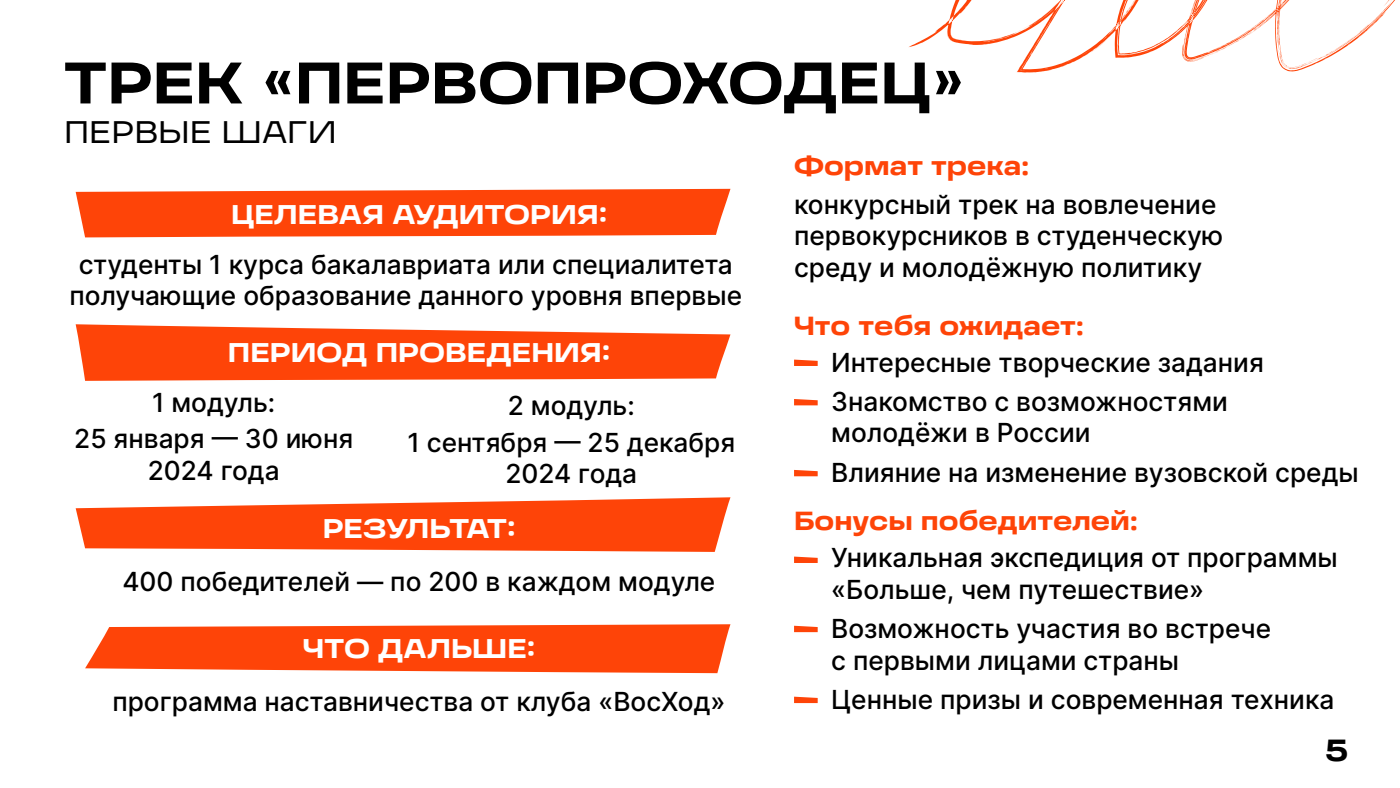
<style>
.page{position:relative;width:1400px;height:788px;background:#fff}
.page>*{position:absolute;margin:0;border:0;box-sizing:border-box;transform-origin:0 0}
.t1{font:700 58.62px "Grandis Extended";color:#000}
.t2{font:31.5px "Grandis Extended";color:#000}
.t3{font:700 30.62px "Grandis Extended";color:#000}
.t4{font:700 27.12px "Grandis Extended";color:#fff}
.t5{font:700 27.12px "Grandis Extended";letter-spacing:-.035em;color:#fff}
.t6{font:26.25px/31.5px "Inter";color:#000}
.t7{font:700 26.25px "Grandis Extended";color:#fe4408}
</style>
<div class="page">
<svg style="left:76px;top:189px;width:654px;height:48px;background:#fe4f17"></svg>
<svg style="left:76px;top:324px;width:654px;height:57px;background:#fe5d29"></svg>
<svg style="left:76px;top:497px;width:654px;height:55px;background:#fe622f"></svg>
<svg style="left:85px;top:624px;width:645px;height:49px;background:#fe5721"></svg>
<svg style="left:794px;top:359px;width:24px;height:7px"></svg>
<svg style="left:794px;top:399px;width:24px;height:6px"></svg>
<svg style="left:794px;top:470px;width:24px;height:6px"></svg>
<svg style="left:794px;top:556px;width:24px;height:7px"></svg>
<svg style="left:794px;top:625px;width:24px;height:7px"></svg>
<svg style="left:794px;top:696px;width:24px;height:7px"></svg>
<svg style="left:909px;top:0;width:486px;height:73px"></svg>
<h1 class="t1" style="left:64px;top:45px;width:902px">ТРЕК «ПЕРВОПРОХОДЕЦ»</h1>
<p class="t2" style="left:64px;top:112px;width:274px">ПЕРВЫЕ ШАГИ</p>
<p class="t4" style="left:231px;top:197px;width:377px">ЦЕЛЕВАЯ АУДИТОРИЯ:</p>
<p class="t6" style="left:69px;top:248px;width:674px;text-align:center">студенты 1 курса бакалавриата или специалитета получающие образование данного уровня впервые</p>
<p class="t4" style="left:228px;top:335px;width:383px">ПЕРИОД ПРОВЕДЕНИЯ:</p>
<p class="t6" style="left:74px;top:383px;width:280px;line-height:36.8px;text-align:center">1 модуль:<br>25 января — 30 июня</p>
<p class="t6" style="left:148px;top:454px;width:133px">2024 года</p>
<p class="t6" style="left:407px;top:386px;width:329px;line-height:36.8px;text-align:center">2 модуль:<br>1 сентября — 25 декабря</p>
<p class="t6" style="left:505px;top:457px;width:133px">2024 года</p>
<p class="t5" style="left:323px;top:510px;width:194px">РЕЗУЛЬТАТ:</p>
<p class="t6" style="left:122px;top:564px;width:594px">400 победителей — по 200 в каждом модуле</p>
<p class="t4" style="left:303px;top:630px;width:234px">ЧТО ДАЛЬШЕ:</p>
<p class="t6" style="left:112px;top:684px;width:615px">программа наставничества от клуба «ВосХод»</p>
<p class="t7" style="left:794px;top:149px;width:237px">Формат трека:</p>
<p class="t6" style="left:794px;top:188px;width:431px">конкурсный трек на вовлечение первокурсников в студенческую среду и молодёжную политику</p>
<p class="t7" style="left:794px;top:308px;width:291px">Что тебя ожидает:</p>
<p class="t6" style="left:831px;top:341px;width:434px;line-height:39.4px">Интересные творческие задания<br>Знакомство с возможностями</p>
<p class="t6" style="left:831px;top:412px;width:529px;line-height:39.4px">молодёжи в России<br>Влияние на изменение вузовской среды</p>
<p class="t7" style="left:794px;top:503px;width:345px">Бонусы победителей:</p>
<p class="t6" style="left:831px;top:541px;width:508px">Уникальная экспедиция от программы «Больше, чем путешествие»</p>
<p class="t6" style="left:831px;top:612px;width:441px">Возможность участия во встрече с первыми лицами страны</p>
<p class="t6" style="left:831px;top:683px;width:505px">Ценные призы и современная техника</p>
<p class="t3" style="left:1325px;top:729px;width:26px">5</p>
</div>
